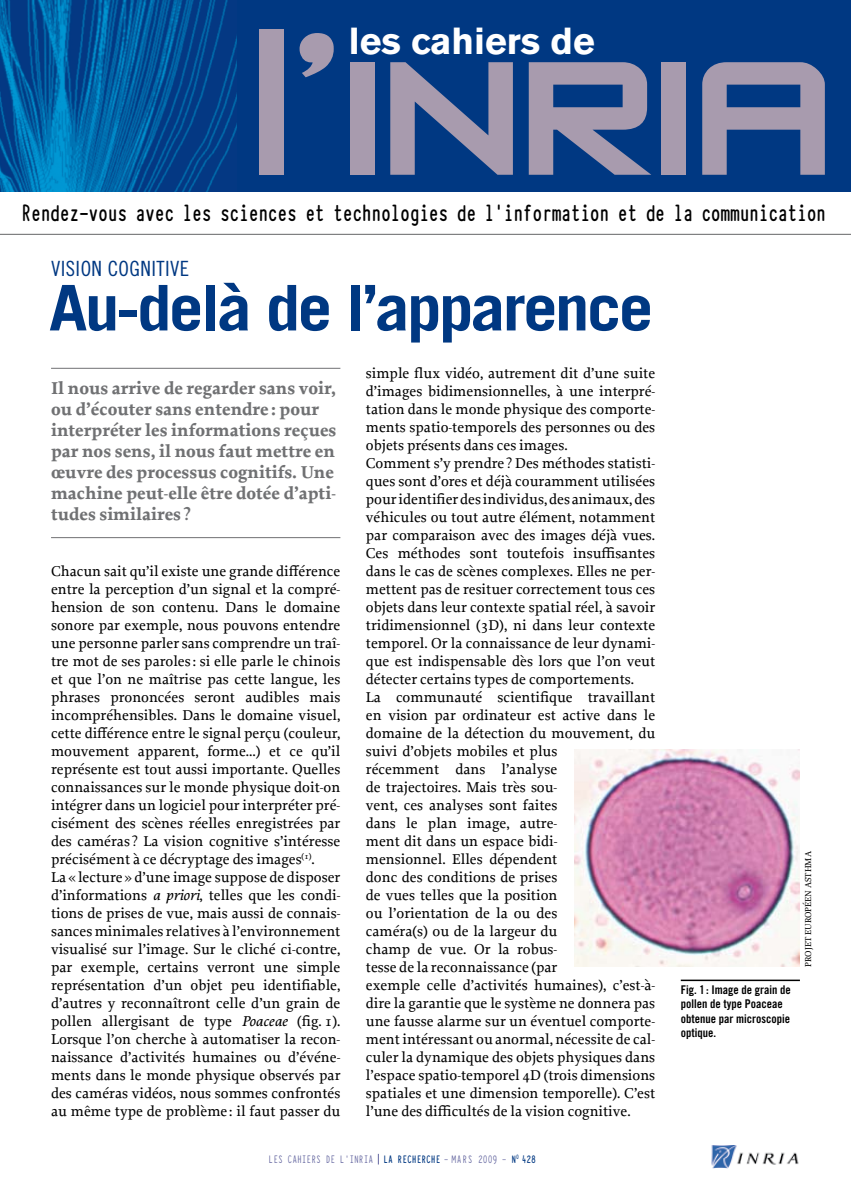
<style>
.page{position:relative;width:851px;height:1191px;background:#fff}
.page>*{position:absolute;margin:0;border:0;box-sizing:border-box;transform-origin:0 0}
.t1{font:191.7px "Zero Twos";letter-spacing:-.03em;color:#a89bae;scale:1.1 1}
.t2{font:700 63px "Trade Gothic";letter-spacing:-.04em;color:#003882;scale:1.1 1}
.t3{font:700 37.35px "Akzidenz Grotesk BE";color:#fff}
.t4{font:700 26.25px "Typewriter Condensed";letter-spacing:-.045em;color:#000;scale:.9 1}
.t5{font:21px "Trade Gothic Cond Eighteen";letter-spacing:.02em;color:#003882}
.t6{font:700 18px/21px "Proforma";color:#707173}
.t7{font:15px/18px "Proforma";color:#000}
.t8{font:12px/14.4px "Trade Gothic Bold Cond Twenty";color:#000}
.t9{font:700 12px "Typewriter Condensed";letter-spacing:-.01em;color:#003882;scale:.9 1}
.t10{font:12px "Typewriter Condensed";letter-spacing:-.01em;color:#63659f;scale:.9 1}
.t11{font:9px "Proforma";color:#000}
.s1{font-style:italic}
.s2{font-weight:400;color:#63659f}
</style>
<div class="page">
<img style="left:711px;top:1145px;width:88px;height:23px">
<hr style="left:51px;top:368px;width:289px;height:1px;background:#707173">
<hr style="left:51px;top:537px;width:289px;height:1px;background:#707173">
<div style="left:0;top:0;width:850px;height:191px;background:#003882"></div>
<img style="left:0;top:0;width:236px;height:191px">
<hr style="left:0;top:234px;width:850px;height:1px;background:#646567">
<img style="left:574px;top:749px;width:225px;height:217px">
<hr style="left:680px;top:979px;width:119px;height:2px;background:#000">
<h3 class="t3" style="left:349px;top:19px;width:247px">les cahiers de</h3>
<h1 class="t1" style="left:247px;top:25px;width:535px">l’INRIA</h1>
<h3 class="t4" style="left:21px;top:193px;width:896px">Rendez-vous avec les sciences et technologies de l’information et de la communication</h3>
<h3 class="t5" style="left:51px;top:256px;width:140px">VISION COGNITIVE</h3>
<h2 class="t2" style="left:49px;top:269px;width:551px">Au-delà de l’apparence</h2>
<p class="t6" style="left:51px;top:378px;width:287px">Il nous arrive de regarder sans voir, ou d’écouter sans entendre : pour interpréter les informations reçues par nos sens, il nous faut mettre en œuvre des processus cognitifs. Une machine peut-elle être dotée d’apti&shy;tudes similaires ?</p>
<p class="t7" style="left:51px;top:562px;width:291px">Chacun sait qu’il existe une grande différence entre la perception d’un signal et la compré&shy;hension de son contenu. Dans le domaine sonore par exemple, nous pouvons entendre une personne parler sans comprendre un traî&shy;tre mot de ses paroles: si elle parle le chinois et que l’on ne maîtrise pas cette langue, les phrases prononcées seront audibles mais incompréhensibles. Dans le domaine visuel, cette différence entre le signal perçu (couleur, mouvement apparent, forme…) et ce qu’il représente est tout aussi importante. Quelles connaissances sur le monde physique doit-on intégrer dans un logiciel pour interpréter pré&shy;cisément des scènes réelles enregistrées par des caméras ? La vision cognitive s’intéresse précisément à ce décryptage des images<sup>(1)</sup>.<br>La «lecture » d’une image suppose de disposer d’informations <span class="s1">a priori</span>, telles que les condi&shy;tions de prises de vue, mais aussi de connais&shy;sances minimales relatives à l’environnement visualisé sur l’image. Sur le cliché ci-contre, par exemple, certains verront une simple représentation d’un objet peu identifiable, d’autres y reconnaîtront celle d’un grain de pollen allergisant de type <span class="s1">Poaceae</span> (fig. 1).<br>Lorsque l’on cherche à automatiser la recon&shy;naissance d’activités humaines ou d’événe&shy;ments dans le monde physique observés par des caméras vidéos, nous sommes confrontés au même type de problème : il faut passer du</p>
<p class="t7" style="left:366px;top:364px;width:291px">simple flux vidéo, autrement dit d’une suite d’images bidimensionnelles, à une interpré&shy;tation dans le monde physique des comporte&shy;ments spatio-temporels des personnes ou des objets présents dans ces images.<br>Comment s’y prendre ? Des méthodes statisti&shy;ques sont d’ores et déjà couramment utilisées pour identifier des individus, des animaux, des véhicules ou tout autre élément, notamment par comparaison avec des images déjà vues.<br>Ces méthodes sont toutefois insuffisantes dans le cas de scènes complexes. Elles ne per&shy;mettent pas de resituer correctement tous ces objets dans leur contexte spatial réel, à savoir tridimensionnel (3D), ni dans leur contexte temporel. Or la connaissance de leur dynami&shy;que est indispensable dès lors que l’on veut détecter certains types de comportements.<br>La communauté scientifique travaillant en vision par ordinateur est active dans le domaine de la détection du mouvement, du suivi d’objets mobiles et plus<br>récemment dans l’analyse<br>de trajectoires. Mais très sou-<br>vent, ces analyses sont faites<br>dans le plan image, autre-<br>ment dit dans un espace bidi-<br>mensionnel. Elles dépendent<br>donc des conditions de prises<br>de vues telles que la position<br>ou l’orientation de la ou des<br>caméra(s) ou de la largeur du<br>champ de vue. Or la robus-<br>tesse de la reconnaissance (par<br>exemple celle d’activités humaines), c’est-à&shy;dire la garantie que le système ne donnera pas une fausse alarme sur un éventuel comporte&shy;ment intéressant ou anormal, nécessite de cal&shy;culer la dynamique des objets physiques dans l’espace spatio-temporel 4D (trois dimensions spatiales et une dimension temporelle). C’est l’une des difficultés de la vision cognitive.</p>
<p class="t10" style="left:268px;top:1150px;width:106px">LES CAHIERS DE L ’INRIA</p>
<p class="t9" style="left:383px;top:1150px;width:171px">la recherche <span class="s2">- MARS 2009 -</span> N<sup>0</sup> 428</p>
<p class="t8" style="left:680px;top:982px;width:112px">Fig. 1 : Image de grain de pollen de type Poaceae obtenue par microscopie optique.</p>
<p class="t11" style="left:802px;top:966px;width:117px;rotate:-90deg">Projet européen ASTHMA</p>
</div>
